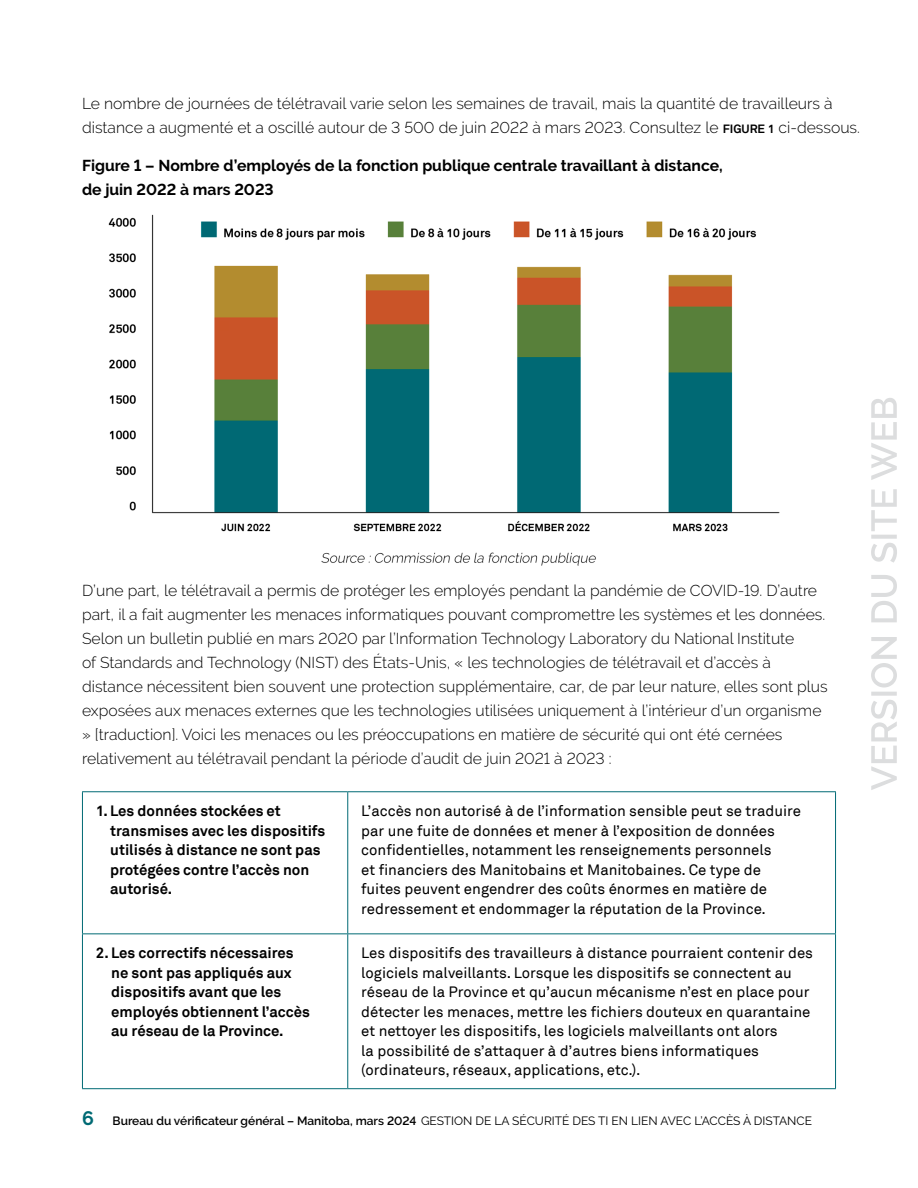
<style>
.page{position:relative;width:918px;height:1188px;background:#fff}
.page>*{position:absolute;margin:0;border:0;box-sizing:border-box;transform-origin:0 0}
.t1{font:300 15.75px/24px "Raleway";color:#000}
.t2{font:700 15.75px/24px "Raleway";color:#000}
.t3{font:15px/19.5px "Akkurat";color:#000}
.t4{font:700 15px "Akkurat";color:#000}
.t5{font:12px "Raleway";color:#000}
.s1{font-family:"Akkurat";font-weight:700;font-size:12px}
.s2{font-weight:700;font-size:19.5px;color:#006a74}
.s3{font-weight:600}
</style>
<div class="page">
<svg style="left:871px;top:398px;width:26px;height:392px"></svg>
<img style="left:108px;top:214px;width:672px;height:352px">
<hr style="left:82px;top:791px;width:266px;height:1px;background:#006a74">
<hr style="left:82px;top:792px;width:1px;height:141px;background:#006a74">
<hr style="left:348px;top:791px;width:488px;height:1px;background:#006a74">
<hr style="left:347px;top:792px;width:1px;height:141px;background:#006a74">
<hr style="left:835px;top:792px;width:1px;height:141px;background:#006a74">
<hr style="left:82px;top:933px;width:266px;height:1px;background:#006a74">
<hr style="left:82px;top:934px;width:1px;height:154px;background:#006a74">
<hr style="left:348px;top:933px;width:488px;height:1px;background:#006a74">
<hr style="left:347px;top:934px;width:1px;height:154px;background:#006a74">
<hr style="left:835px;top:934px;width:1px;height:154px;background:#006a74">
<hr style="left:82px;top:1088px;width:266px;height:1px;background:#006a74">
<hr style="left:348px;top:1088px;width:488px;height:1px;background:#006a74">
<p class="t1" style="left:82px;top:92px;width:779px">Le nombre de journées de télétravail varie selon les semaines de travail, mais la quantité de travailleurs à distance a augmenté et a oscillé autour de 3 500 de juin 2022 à mars 2023. Consultez le <span class="s1">FIGURE 1</span> ci-dessous.</p>
<p class="t2" style="left:82px;top:153px;width:642px">Figure 1 – Nombre d’employés de la fonction publique centrale travaillant à distance, de juin 2022 à mars 2023</p>
<p class="t1" style="left:82px;top:579px;width:747px">D’une part, le télétravail a permis de protéger les employés pendant la pandémie de COVID-19. D’autre part, il a fait augmenter les menaces informatiques pouvant compromettre les systèmes et les données.<br>Selon un bulletin publié en mars 2020 par l’Information Technology Laboratory du National Institute<br>of Standards and Technology (NIST) des États-Unis, « les technologies de télétravail et d’accès à distance nécessitent bien souvent une protection supplémentaire, car, de par leur nature, elles sont plus exposées aux menaces externes que les technologies utilisées uniquement à l’intérieur d’un organisme » [traduction]. Voici les menaces ou les préoccupations en matière de sécurité qui ont été cernées relativement au télétravail pendant la période d’audit de juin 2021 à 2023 :</p>
<p class="t4" style="left:96px;top:801px;width:186px">1. Les données stockées et</p>
<p class="t3" style="left:361px;top:802px;width:441px">L’accès non autorisé à de l’information sensible peut se traduire</p>
<p class="t4" style="left:110px;top:821px;width:217px">transmises avec les dispositifs</p>
<p class="t3" style="left:361px;top:821px;width:415px">par une fuite de données et mener à l’exposition de données</p>
<p class="t4" style="left:110px;top:840px;width:212px">utilisés à distance ne sont pas</p>
<p class="t3" style="left:361px;top:841px;width:412px">confidentielles, notamment les renseignements personnels</p>
<p class="t4" style="left:110px;top:860px;width:201px">protégées contre l’accès non</p>
<p class="t3" style="left:361px;top:860px;width:401px">et financiers des Manitobains et Manitobaines. Ce type de</p>
<p class="t4" style="left:110px;top:879px;width:64px">autorisé.</p>
<p class="t3" style="left:361px;top:880px;width:407px">fuites peuvent engendrer des coûts énormes en matière de redressement et endommager la réputation de la Province.</p>
<p class="t4" style="left:96px;top:943px;width:199px">2. Les correctifs nécessaires</p>
<p class="t3" style="left:361px;top:944px;width:453px">Les dispositifs des travailleurs à distance pourraient contenir des</p>
<p class="t4" style="left:111px;top:963px;width:182px">ne sont pas appliqués aux</p>
<p class="t3" style="left:361px;top:963px;width:432px">logiciels malveillants. Lorsque les dispositifs se connectent au</p>
<p class="t4" style="left:111px;top:982px;width:172px">dispositifs avant que les</p>
<p class="t3" style="left:361px;top:983px;width:450px">réseau de la Province et qu’aucun mécanisme n’est en place pour</p>
<p class="t4" style="left:111px;top:1002px;width:200px">employés obtiennent l’accès</p>
<p class="t3" style="left:361px;top:1002px;width:451px">détecter les menaces, mettre les fichiers douteux en quarantaine</p>
<p class="t4" style="left:111px;top:1021px;width:174px">au réseau de la Province.</p>
<p class="t3" style="left:361px;top:1022px;width:418px">et nettoyer les dispositifs, les logiciels malveillants ont alors la possibilité de s’attaquer à d’autres biens informatiques (ordinateurs, réseaux, applications, etc.).</p>
<p class="t5" style="left:82px;top:1114px;width:732px"><span class="s2">6</span> <span class="s3">Bureau du vérificateur général – Manitoba, mars 2024</span> GESTION DE LA SÉCURITÉ DES TI EN LIEN AVEC L’ACCÈS À DISTANCE</p>
</div>
